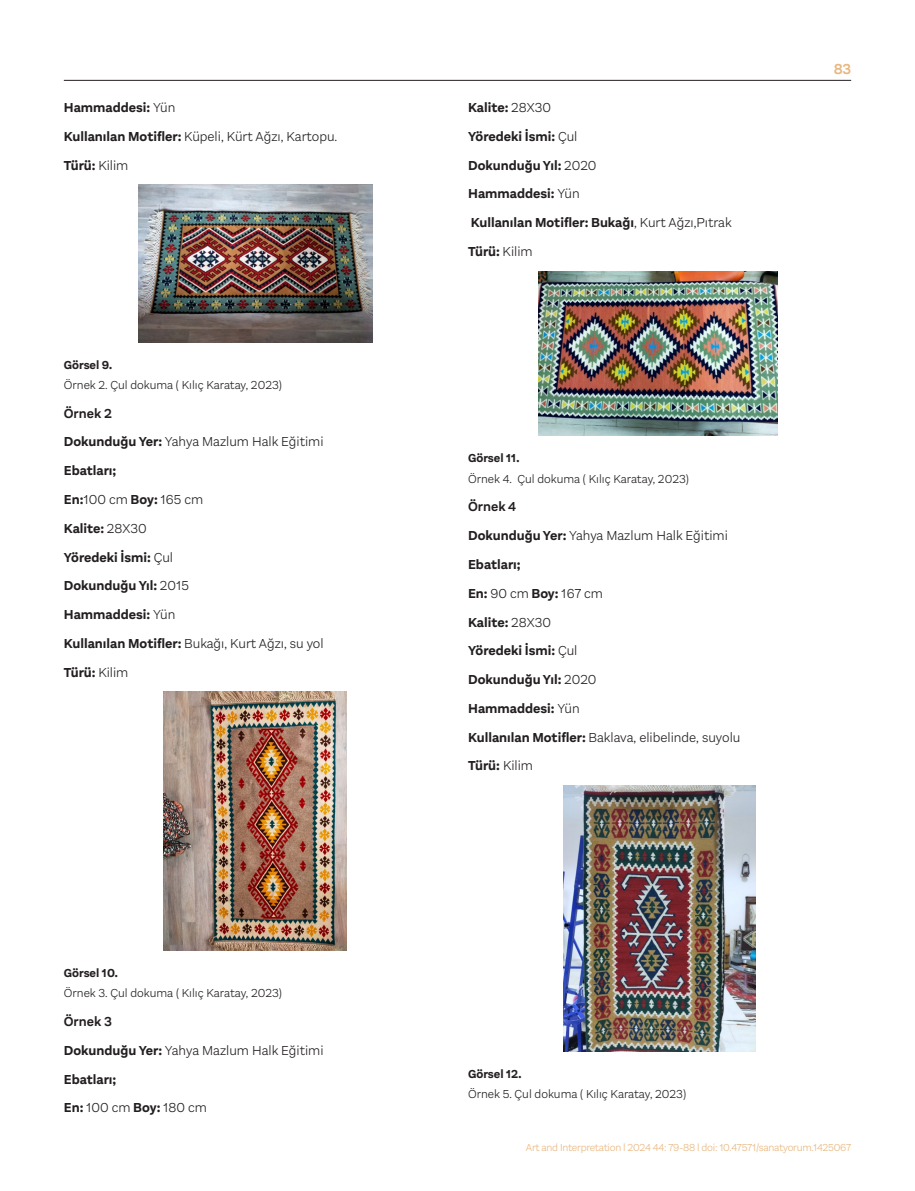
<style>
.page{position:relative;width:915px;height:1191px;background:#fff}
.page>*{position:absolute;margin:0;border:0;box-sizing:border-box;transform-origin:0 0}
.t1{font:600 15px "Aestetico";color:#e9b77f}
.List_Paragraph{font:700 13.5px "Aestetico";color:#231f20}
.List_Paragraph-2{font:300 13.5px "Aestetico";color:#231f20}
.t2{font:600 13.5px "Aestetico";color:#231f20}
.List_Paragraph-3{font:300 12px "Aestetico";color:#231f20}
.List_Paragraph-4{font:700 12px "Aestetico";color:#231f20}
.t3{font:300 10.5px "Aestetico";letter-spacing:-.025em;color:#e9b77f}
.s1{font-weight:300}
.s2{font-weight:700}
</style>
<div class="page">
<hr style="left:64px;top:80px;width:786px;height:1px;background:#231f20">
<img style="left:138px;top:185px;width:234px;height:157px">
<img style="left:164px;top:692px;width:183px;height:258px">
<img style="left:539px;top:271px;width:237px;height:165px">
<img style="left:563px;top:785px;width:192px;height:266px">
<p class="List_Paragraph" style="left:64px;top:99px;width:113px">Hammaddesi: <span class="s1">Yün</span></p>
<p class="List_Paragraph-2" style="left:64px;top:129px;width:275px"><span class="s2">Kullanılan Motifler:</span> Küpeli, Kürt Ağzı, Kartopu.</p>
<p class="List_Paragraph" style="left:64px;top:157px;width:66px">Türü: <span class="s1">Kilim</span></p>
<p class="List_Paragraph-4" style="left:64px;top:357px;width:50px">Görsel 9.</p>
<p class="List_Paragraph-3" style="left:64px;top:378px;width:219px">Örnek 2. Çul dokuma ( Kılıç Karatay, 2023)</p>
<p class="t2" style="left:64px;top:405px;width:49px">Örnek 2</p>
<p class="List_Paragraph-2" style="left:64px;top:434px;width:261px"><span class="s2">Dokunduğu Yer:</span> Yahya Mazlum Halk Eğitimi</p>
<p class="List_Paragraph" style="left:64px;top:463px;width:54px">Ebatları;</p>
<p class="List_Paragraph-2" style="left:64px;top:492px;width:141px"><span class="s2">En:</span>100 cm <span class="s2">Boy:</span> 165 cm</p>
<p class="List_Paragraph" style="left:64px;top:520px;width:84px">Kalite: <span class="s1">28X30</span></p>
<p class="List_Paragraph" style="left:64px;top:549px;width:111px">Yöredeki İsmi: <span class="s1">Çul</span></p>
<p class="List_Paragraph" style="left:64px;top:578px;width:127px">Dokunduğu Yıl: <span class="s1">2015</span></p>
<p class="List_Paragraph" style="left:64px;top:606px;width:113px">Hammaddesi: <span class="s1">Yün</span></p>
<p class="List_Paragraph-2" style="left:64px;top:635px;width:261px"><span class="s2">Kullanılan Motifler:</span> Bukağı, Kurt Ağzı, su yol</p>
<p class="List_Paragraph" style="left:64px;top:664px;width:66px">Türü: <span class="s1">Kilim</span></p>
<p class="List_Paragraph-4" style="left:64px;top:966px;width:55px">Görsel 10.</p>
<p class="List_Paragraph-3" style="left:64px;top:986px;width:219px">Örnek 3. Çul dokuma ( Kılıç Karatay, 2023)</p>
<p class="t2" style="left:64px;top:1013px;width:49px">Örnek 3</p>
<p class="List_Paragraph-2" style="left:64px;top:1042px;width:261px"><span class="s2">Dokunduğu Yer:</span> Yahya Mazlum Halk Eğitimi</p>
<p class="List_Paragraph" style="left:64px;top:1071px;width:54px">Ebatları;</p>
<p class="List_Paragraph-2" style="left:64px;top:1100px;width:145px"><span class="s2">En:</span> 100 cm <span class="s2">Boy:</span> 180 cm</p>
<p class="List_Paragraph" style="left:468px;top:99px;width:84px">Kalite: <span class="s1">28X30</span></p>
<p class="List_Paragraph" style="left:468px;top:128px;width:111px">Yöredeki İsmi: <span class="s1">Çul</span></p>
<p class="List_Paragraph" style="left:468px;top:157px;width:130px">Dokunduğu Yıl: <span class="s1">2020</span></p>
<p class="List_Paragraph" style="left:468px;top:186px;width:113px">Hammaddesi: <span class="s1">Yün</span></p>
<p class="List_Paragraph" style="left:470px;top:214px;width:262px">Kullanılan Motifler: Bukağı<span class="s1">, Kurt Ağzı,Pıtrak</span></p>
<p class="List_Paragraph" style="left:468px;top:243px;width:66px">Türü: <span class="s1">Kilim</span></p>
<p class="List_Paragraph-4" style="left:468px;top:451px;width:53px">Görsel 11.</p>
<p class="List_Paragraph-3" style="left:468px;top:472px;width:222px">Örnek 4. Çul dokuma ( Kılıç Karatay, 2023)</p>
<p class="t2" style="left:468px;top:499px;width:50px">Örnek 4</p>
<p class="List_Paragraph-2" style="left:468px;top:528px;width:261px"><span class="s2">Dokunduğu Yer:</span> Yahya Mazlum Halk Eğitimi</p>
<p class="List_Paragraph" style="left:468px;top:556px;width:54px">Ebatları;</p>
<p class="List_Paragraph-2" style="left:468px;top:585px;width:136px"><span class="s2">En:</span> 90 cm <span class="s2">Boy:</span> 167 cm</p>
<p class="List_Paragraph" style="left:468px;top:614px;width:84px">Kalite: <span class="s1">28X30</span></p>
<p class="List_Paragraph" style="left:468px;top:642px;width:111px">Yöredeki İsmi: <span class="s1">Çul</span></p>
<p class="List_Paragraph" style="left:468px;top:671px;width:130px">Dokunduğu Yıl: <span class="s1">2020</span></p>
<p class="List_Paragraph" style="left:468px;top:700px;width:113px">Hammaddesi: <span class="s1">Yün</span></p>
<p class="List_Paragraph-2" style="left:468px;top:729px;width:274px"><span class="s2">Kullanılan Motifler:</span> Baklava, elibelinde, suyolu</p>
<p class="List_Paragraph" style="left:468px;top:757px;width:66px">Türü: <span class="s1">Kilim</span></p>
<p class="t1" style="left:833px;top:60px;width:19px">83</p>
<p class="List_Paragraph-4" style="left:468px;top:1066px;width:55px">Görsel 12.</p>
<p class="List_Paragraph-3" style="left:468px;top:1087px;width:219px">Örnek 5. Çul dokuma ( Kılıç Karatay, 2023)</p>
<p class="t3" style="left:525px;top:1141px;width:326px">Art and Interpretation l 2024 44: 79-88 l doi: 10.47571/sanatyorum.1425067</p>
</div>
